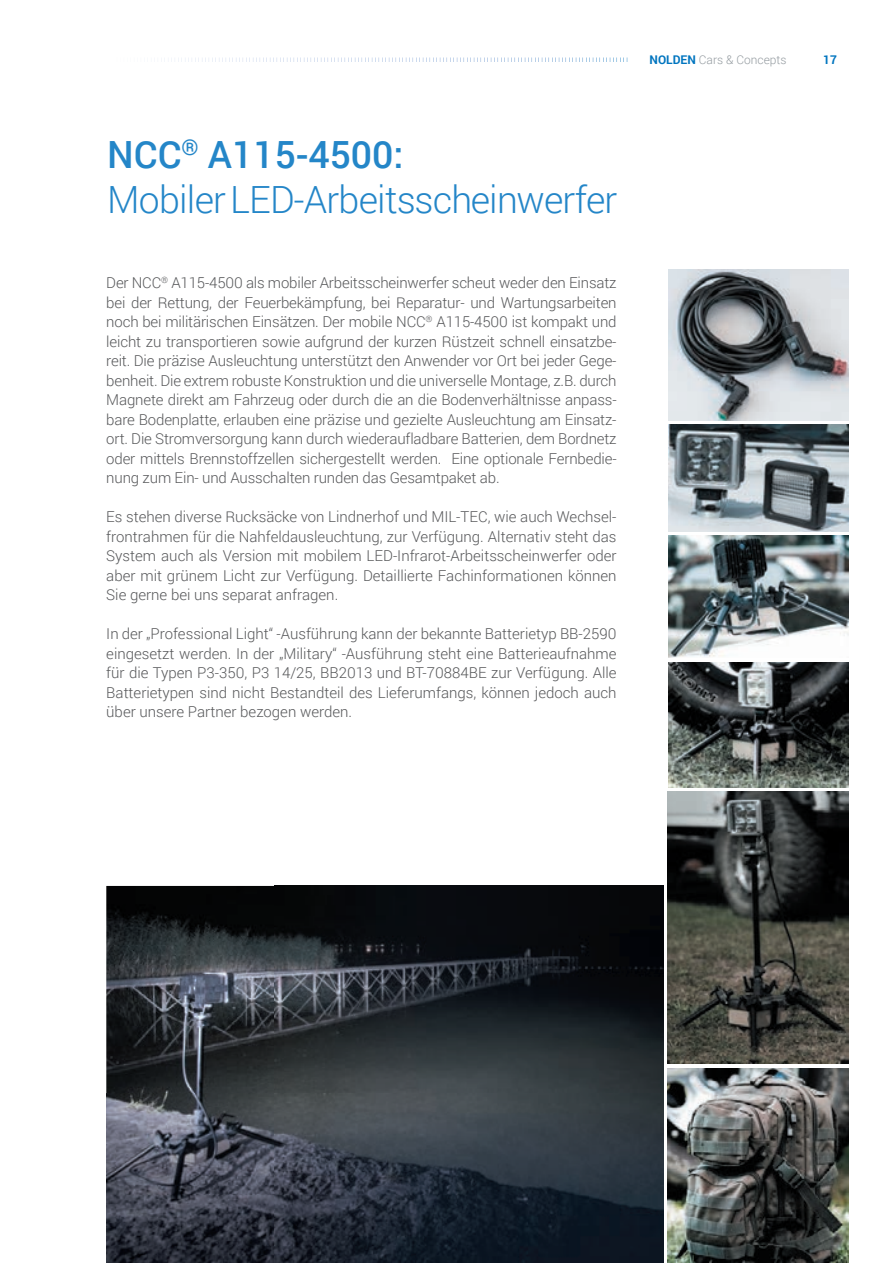
<style>
.page{position:relative;width:893px;height:1263px;background:#fff}
.page>*{position:absolute;margin:0;border:0;box-sizing:border-box;transform-origin:0 0}
.t1{font:300 37.5px/45px "Roboto";letter-spacing:-.02em;color:#2486c8}
.t2{font:300 15px/19.5px "Roboto";color:#57585a;text-align:justify}
.t3{font:300 12px "Roboto";color:#959ca1}
.t4{font:700 12px "Roboto";color:#0075bf}
.s1{font-weight:500}
.s2{font-weight:700;color:#0075bf}
</style>
<div class="page">
<img style="left:668px;top:269px;width:181px;height:151px">
<img style="left:668px;top:425px;width:181px;height:106px">
<img style="left:668px;top:536px;width:181px;height:122px">
<img style="left:668px;top:662px;width:181px;height:125px">
<img style="left:668px;top:792px;width:181px;height:271px">
<img style="left:668px;top:1068px;width:181px;height:195px">
<img style="left:106px;top:886px;width:557px;height:377px">
<img style="left:106px;top:1094px;width:168px;height:169px">
<svg style="left:164px;top:57px;width:463px;height:5px"></svg>
<h1 class="t1" style="left:107px;top:130px;width:512px"><span class="s1">NCC</span><sup>®</sup> <span class="s1">A115-4500:<br></span>Mobiler LED-Arbeitsscheinwerfer</h1>
<p class="t2" style="left:106px;top:272px;width:512px">Der NCC<sup>®</sup> A115-4500 als mobiler Arbeitsscheinwerfer scheut weder den Einsatz bei der Rettung, der Feuerbekämpfung, bei Reparatur- und Wartungsarbeiten noch bei militärischen Einsätzen. Der mobile NCC<sup>®</sup> A115-4500 ist kompakt und leicht zu transportieren sowie aufgrund der kurzen Rüstzeit schnell einsatzbe&shy;reit. Die präzise Ausleuchtung unterstützt den Anwender vor Ort bei jeder Gege&shy;benheit. Die extrem robuste Konstruktion und die universelle Montage, z.B. durch Magnete direkt am Fahrzeug oder durch die an die Bodenverhältnisse anpass&shy;bare Bodenplatte, erlauben eine präzise und gezielte Ausleuchtung am Einsatz&shy;ort. Die Stromversorgung kann durch wiederaufladbare Batterien, dem Bordnetz oder mittels Brennstoffzellen sichergestellt werden. Eine optionale Fernbedie&shy;nung zum Ein- und Ausschalten runden das Gesamtpaket ab.</p>
<p class="t2" style="left:106px;top:506px;width:512px">Es stehen diverse Rucksäcke von Lindnerhof und MIL-TEC, wie auch Wechsel&shy;frontrahmen für die Nahfeldausleuchtung, zur Verfügung. Alternativ steht das System auch als Version mit mobilem LED-Infrarot-Arbeitsscheinwerfer oder aber mit grünem Licht zur Verfügung. Detaillierte Fachinformationen können Sie gerne bei uns separat anfragen.</p>
<p class="t2" style="left:106px;top:623px;width:512px">In der „Professional Light“ -Ausführung kann der bekannte Batterietyp BB-2590 eingesetzt werden. In der „Military“ -Ausführung steht eine Batterieaufnahme für die Typen P3-350, P3 14/25, BB2013 und BT-70884BE zur Verfügung. Alle Batterietypen sind nicht Bestandteil des Lieferumfangs, können jedoch auch über unsere Partner bezogen werden.</p>
<p class="t3" style="left:649px;top:51px;width:139px"><span class="s2">NOLDEN</span> Cars &amp; Concepts</p>
<p class="t4" style="left:823px;top:51px;width:15px">17</p>
</div>
